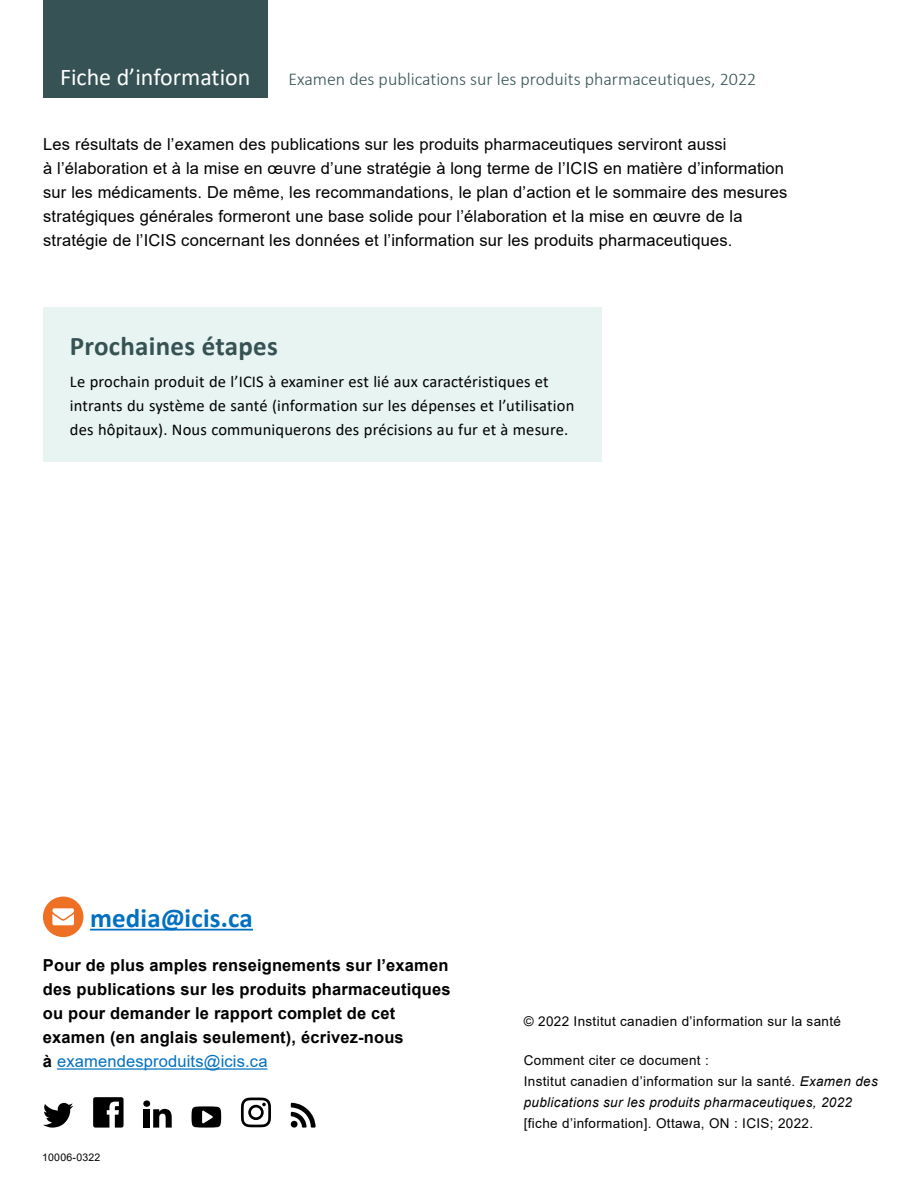
<style>
.page{position:relative;width:918px;height:1188px;background:#fff}
.page>*{position:absolute;margin:0;border:0;box-sizing:border-box;transform-origin:0 0}
.sidebar_H2{font:700 27px "Calibri";letter-spacing:.01em;color:#365254}
.body{font:700 27px "Calibri";letter-spacing:.005em;color:#0070c0}
.t1{font:24px "Calibri";color:#fff}
.t2{font:300 18px "Calibri";color:#365254}
.body-2{font:16.5px/24px "Arial";letter-spacing:.01em;color:#000}
.sidebar_body{font:16.5px/24px "Calibri";letter-spacing:.01em;color:#000}
.body-3{font:700 16.5px/24px "Arial";letter-spacing:.01em;color:#000}
.copyright{font:13.5px/21px "Arial";letter-spacing:.025em;color:#000}
.t3{font:10.5px "Arial";letter-spacing:.025em;color:#000}
.s1{font-weight:400;color:#0070c0}
.s2{font-style:italic}
</style>
<div class="page">
<div style="left:43px;top:0;width:224px;height:98px;background:#365254"></div>
<div style="left:43px;top:308px;width:559px;height:154px;background:#e7f4f1"></div>
<hr style="left:90px;top:929px;width:163px;height:2px;background:#0070c0">
<hr style="left:57px;top:1068px;width:211px;height:2px;background:#0070c0">
<div style="left:43px;top:897px;width:40px;height:40px;background:#ed7024;border-radius:50%"></div>
<svg style="left:52px;top:908px;width:22px;height:17px"></svg>
<svg style="left:43px;top:1103px;width:30px;height:25px"></svg>
<svg style="left:93px;top:1097px;width:31px;height:31px"></svg>
<svg style="left:143px;top:1100px;width:29px;height:28px"></svg>
<svg style="left:192px;top:1106px;width:29px;height:22px"></svg>
<svg style="left:241px;top:1098px;width:30px;height:29px"></svg>
<svg style="left:291px;top:1103px;width:25px;height:25px"></svg>
<h2 class="t1" style="left:60px;top:61px;width:192px">Fiche d’information</h2>
<p class="t2" style="left:288px;top:68px;width:469px">Examen des publications sur les produits pharmaceutiques, 2022</p>
<p class="body-2" style="left:43px;top:132px;width:746px">Les résultats de l’examen des publications sur les produits pharmaceutiques serviront aussi<br>à l’élaboration et à la mise en œuvre d’une stratégie à long terme de l’ICIS en matière d’information sur les médicaments. De même, les recommandations, le plan d’action et le sommaire des mesures stratégiques générales formeront une base solide pour l’élaboration et la mise en œuvre de la stratégie de l’ICIS concernant les données et l’information sur les produits pharmaceutiques.</p>
<p class="sidebar_H2" style="left:70px;top:327px;width:209px">Prochaines étapes</p>
<p class="sidebar_body" style="left:70px;top:369px;width:506px">Le prochain produit de l’ICIS à examiner est lié aux caractéristiques et intrants du système de santé (information sur les dépenses et l’utilisation des hôpitaux). Nous communiquerons des précisions au fur et à mesure.</p>
<p class="body" style="left:90px;top:899px;width:164px">media@icis.ca</p>
<p class="body-3" style="left:43px;top:954px;width:409px">Pour de plus amples renseignements sur l’examen des publications sur les produits pharmaceutiques ou pour demander le rapport complet de cet examen (en anglais seulement), écrivez-nous<br>à <span class="s1">examendesproduits@icis.ca</span></p>
<p class="t3" style="left:42px;top:1150px;width:60px">10006-0322</p>
<p class="copyright" style="left:524px;top:1011px;width:319px">© 2022 Institut canadien d’information sur la santé</p>
<p class="copyright" style="left:524px;top:1050px;width:187px">Comment citer ce document :</p>
<p class="copyright" style="left:524px;top:1071px;width:355px">Institut canadien d’information sur la santé. <span class="s2">Examen des publications sur les produits pharmaceutiques, 2022 </span>[fiche d’information]. Ottawa, ON : ICIS; 2022.</p>
</div>
